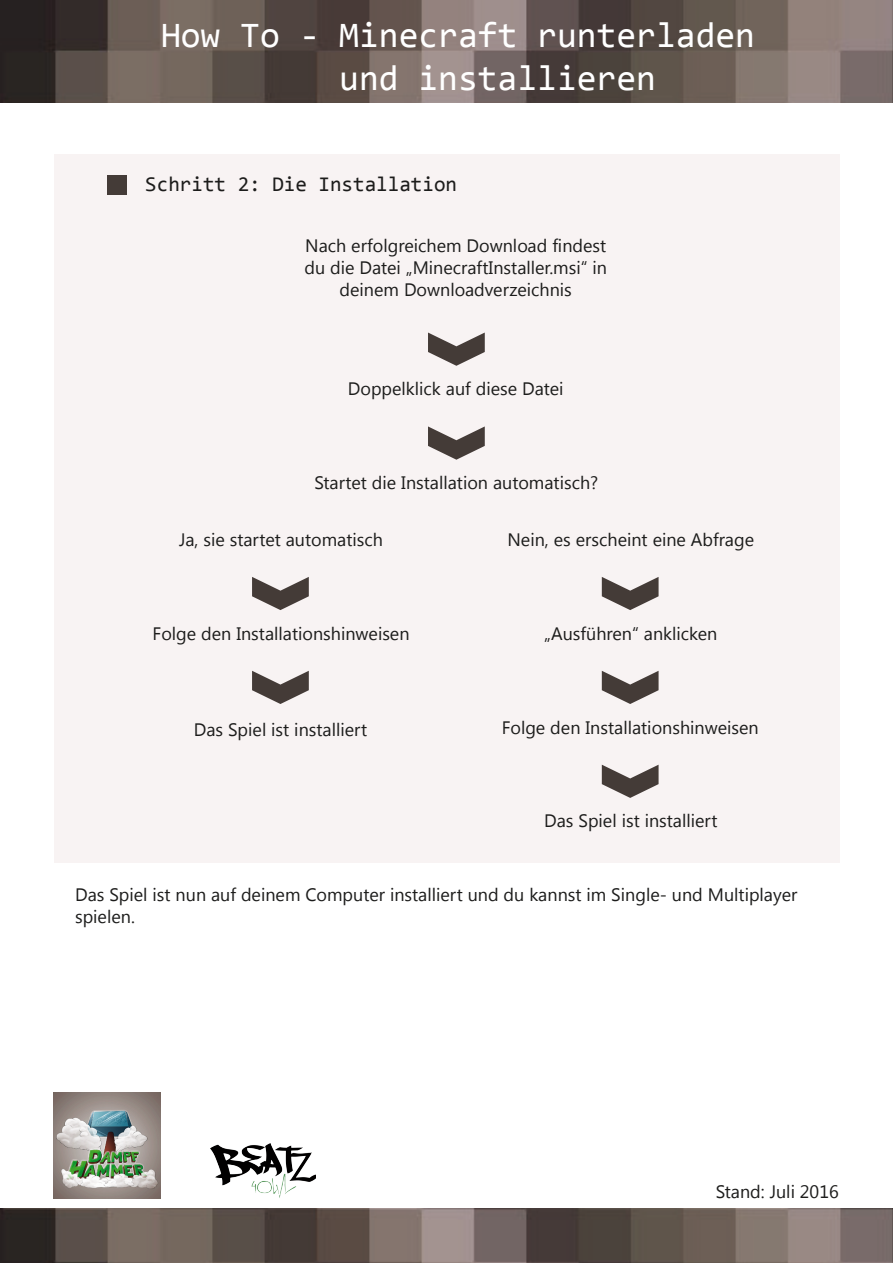
<style>
.page{position:relative;width:893px;height:1263px;background:#fff}
.page>*{position:absolute;margin:0;border:0;box-sizing:border-box;transform-origin:0 0}
.t1{font:36px "Consolas";color:#fff}
.t2{font:21px "Consolas";color:#1c1c1b}
.Aufzählung{font:18px "Segoe UI Symbol";color:#1c1c1b}
.Mengentext{font:18px "Segoe UI Symbol";color:#1c1c1b}
</style>
<div class="page">
<img style="left:0;top:0;width:893px;height:103px">
<img style="left:0;top:1209px;width:893px;height:54px">
<img style="left:211px;top:1143px;width:105px;height:55px">
<img style="left:54px;top:1092px;width:106px;height:106px">
<div style="left:54px;top:154px;width:785px;height:709px;background:#f8f3f3"></div>
<svg style="left:428px;top:332px;width:57px;height:34px"></svg>
<svg style="left:428px;top:426px;width:57px;height:34px"></svg>
<svg style="left:252px;top:577px;width:57px;height:33px"></svg>
<svg style="left:602px;top:577px;width:57px;height:33px"></svg>
<svg style="left:252px;top:671px;width:57px;height:33px"></svg>
<svg style="left:602px;top:671px;width:57px;height:33px"></svg>
<svg style="left:602px;top:765px;width:57px;height:33px"></svg>
<div style="left:107px;top:175px;width:19px;height:20px;background:#443b37"></div>
<p class="t1" style="left:161px;top:11px;width:596px">How To - Minecraft runterladen</p>
<p class="t1" style="left:339px;top:54px;width:318px">und installieren</p>
<p class="t2" style="left:145px;top:170px;width:313px">Schritt 2: Die Installation</p>
<p class="Aufzählung" style="left:479px;top:233px;width:50px">□ ■●□</p>
<p class="Aufzählung" style="left:562px;top:233px;width:45px">■ ▲▼</p>
<p class="Aufzählung" style="left:433px;top:254px;width:103px">■ ▼■▲▼ ●●</p>
<p class="Aufzählung" style="left:364px;top:276px;width:131px">■ □ ■●□ ❖</p>
<p class="Aufzählung" style="left:360px;top:376px;width:60px">□ ●●</p>
<p class="Aufzählung" style="left:323px;top:469px;width:45px">▼ ▼▼</p>
<p class="Aufzählung" style="left:406px;top:469px;width:124px">■▲▼ ●● ▼ □■ ◆▼□</p>
<p class="Aufzählung" style="left:203px;top:526px;width:120px">▲ ▲▼ ▼ ▼ ◆▼□</p>
<p class="Aufzählung" style="left:535px;top:526px;width:66px">■ ▲ ▲</p>
<p class="Aufzählung" style="left:631px;top:526px;width:47px">■▼ ■</p>
<p class="Aufzählung" style="left:221px;top:620px;width:136px">■ ■▲▼ ●● ▼ □■▲ ■</p>
<p class="Aufzählung" style="left:563px;top:620px;width:35px">◆▲ ✓</p>
<p class="Aufzählung" style="left:622px;top:620px;width:56px">■ ■ ●</p>
<p class="Aufzählung" style="left:707px;top:620px;width:12px">■</p>
<p class="Aufzählung" style="left:216px;top:716px;width:153px">▲ ● ▲▼ ■▲▼ ●● ▼</p>
<p class="Aufzählung" style="left:570px;top:714px;width:136px">■ ■▲▼ ●● ▼ □■▲ ■</p>
<p class="Aufzählung" style="left:566px;top:808px;width:153px">▲ ● ▲▼ ■▲▼ ●● ▼</p>
<p class="Mengentext" style="left:97px;top:881px;width:135px">▲ ● ▲▼ ■◆■ ◆</p>
<p class="Mengentext" style="left:394px;top:881px;width:95px">■▲▼ ●● ▼ ◆■</p>
<p class="Mengentext" style="left:514px;top:881px;width:69px">◆ ■■▲▼</p>
<p class="Mengentext" style="left:625px;top:881px;width:69px">■ ● ◆■</p>
<p class="Mengentext" style="left:724px;top:881px;width:41px">◆●▼ ●</p>
<p class="Mengentext" style="left:75px;top:903px;width:57px">▲ ●■</p>
</div>
